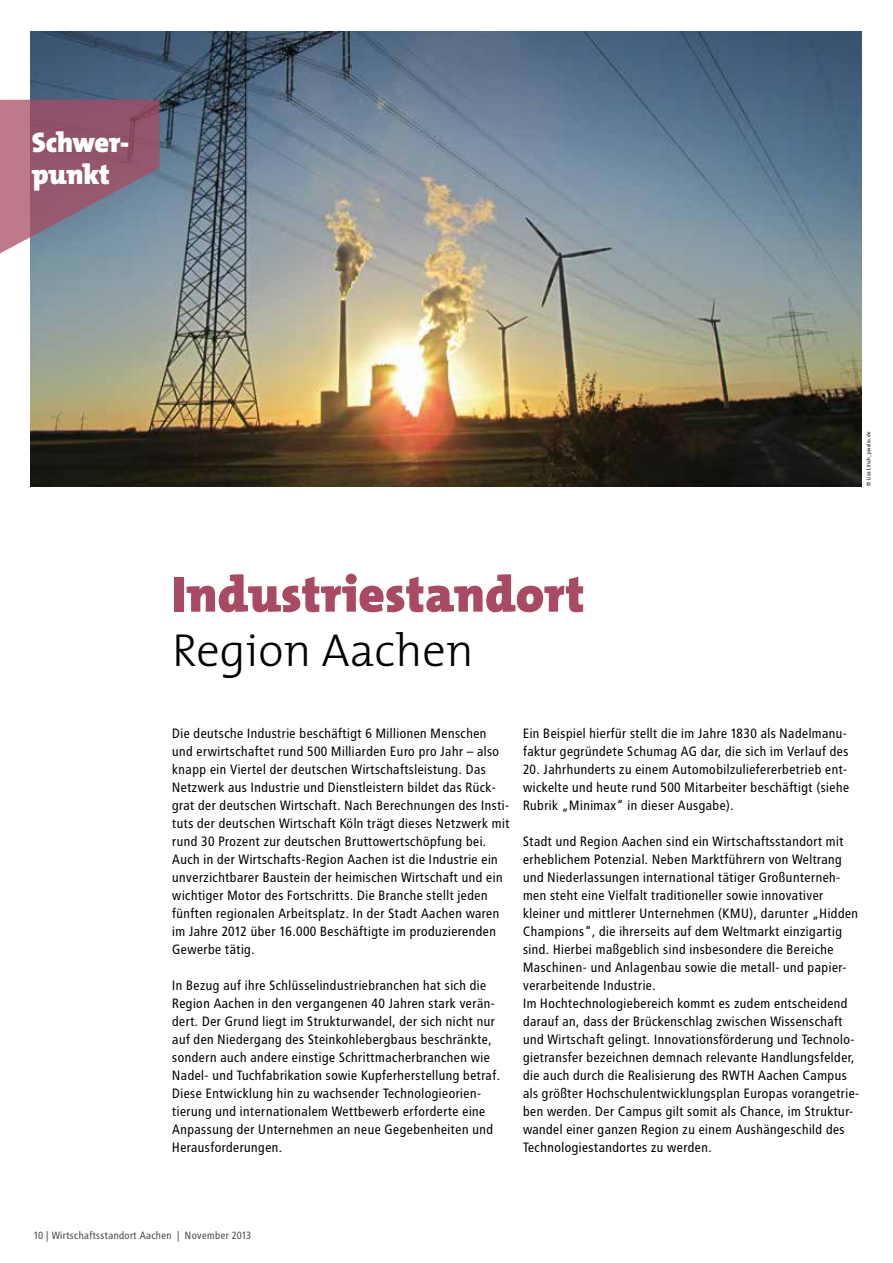
<style>
.page{position:relative;width:893px;height:1263px;background:#fff}
.page>*{position:absolute;margin:0;border:0;box-sizing:border-box;transform-origin:0 0}
.t1{font:900 51px "The Mix";color:#a84b62}
.t2{font:300 46.5px "The Mix";color:#000}
.t3{font:900 28.35px/32.1px "The Mix";letter-spacing:-.01em;color:#fff}
.t4{font:13.5px/18px "Transit";color:#000}
.t5{font:10.5px "Transit";color:#484847}
.t6{font:5.4px "Transit";letter-spacing:.01em;color:#000}
</style>
<div class="page">
<img style="left:30px;top:32px;width:831px;height:454px">
<svg style="left:0;top:100px;width:159px;height:160px;background:#936e83"></svg>
<h3 class="t3" style="left:32px;top:126px;width:99px">Schwer&shy;punkt</h3>
<h1 class="t1" style="left:172px;top:551px;width:414px">Industriestandort</h1>
<h2 class="t2" style="left:172px;top:611px;width:303px">Region Aachen</h2>
<p class="t6" style="left:865px;top:486px;width:56px;rotate:-90deg">© Liza Litsch_pixelio.de</p>
<p class="t4" style="left:172px;top:724px;width:339px">Die deutsche Industrie beschäftigt 6 Millionen Menschen und erwirtschaftet rund 500 Milliarden Euro pro Jahr – also knapp ein Viertel der deutschen Wirtschaftsleistung. Das Netzwerk aus Industrie und Dienstleistern bildet das Rück&shy;grat der deutschen Wirtschaft. Nach Berechnungen des Insti&shy;tuts der deutschen Wirtschaft Köln trägt dieses Netzwerk mit rund 30 Prozent zur deutschen Bruttowertschöpfung bei.<br>Auch in der Wirtschafts-Region Aachen ist die Industrie ein unverzichtbarer Baustein der heimischen Wirtschaft und ein wichtiger Motor des Fortschritts. Die Branche stellt jeden fünften regionalen Arbeitsplatz. In der Stadt Aachen waren im Jahre 2012 über 16.000 Beschäftigte im produzierenden Gewerbe tätig.</p>
<p class="t4" style="left:172px;top:976px;width:330px">In Bezug auf ihre Schlüsselindustriebranchen hat sich die Region Aachen in den vergangenen 40 Jahren stark verän&shy;dert. Der Grund liegt im Strukturwandel, der sich nicht nur auf den Niedergang des Steinkohlebergbaus beschränkte, sondern auch andere einstige Schrittmacherbranchen wie Nadel- und Tuchfabrikation sowie Kupferherstellung betraf.<br>Diese Entwicklung hin zu wachsender Technologieorien&shy;tierung und internationalem Wettbewerb erforderte eine Anpassung der Unternehmen an neue Gegebenheiten und Herausforderungen.</p>
<p class="t4" style="left:523px;top:724px;width:327px">Ein Beispiel hierfür stellt die im Jahre 1830 als Nadelmanu&shy;faktur gegründete Schumag AG dar, die sich im Verlauf des</p>
<p class="t4" style="left:523px;top:760px;width:328px">20. Jahrhunderts zu einem Automobilzuliefererbetrieb ent&shy;wickelte und heute rund 500 Mitarbeiter beschäftigt (siehe<br>Rubrik „Minimax“ in dieser Ausgabe).</p>
<p class="t4" style="left:523px;top:832px;width:338px">Stadt und Region Aachen sind ein Wirtschaftsstandort mit erheblichem Potenzial. Neben Marktführern von Weltrang und Niederlassungen international tätiger Großunterneh&shy;men steht eine Vielfalt traditioneller sowie innovativer kleiner und mittlerer Unternehmen (KMU), darunter „Hidden Champions“, die ihrerseits auf dem Weltmarkt einzigartig sind. Hierbei maßgeblich sind insbesondere die Bereiche Maschinen- und Anlagenbau sowie die metall- und papier&shy;verarbeitende Industrie.<br>Im Hochtechnologiebereich kommt es zudem entscheidend darauf an, dass der Brückenschlag zwischen Wissenschaft und Wirtschaft gelingt. Innovationsförderung und Technolo&shy;gietransfer bezeichnen demnach relevante Handlungsfelder, die auch durch die Realisierung des RWTH Aachen Campus als größter Hochschulentwicklungsplan Europas vorangetrie&shy;ben werden. Der Campus gilt somit als Chance, im Struktur&shy;wandel einer ganzen Region zu einem Aushängeschild des Technologiestandortes zu werden.</p>
<p class="t5" style="left:34px;top:1229px;width:219px">10 | Wirtschaftsstandort Aachen | November 2013</p>
</div>
